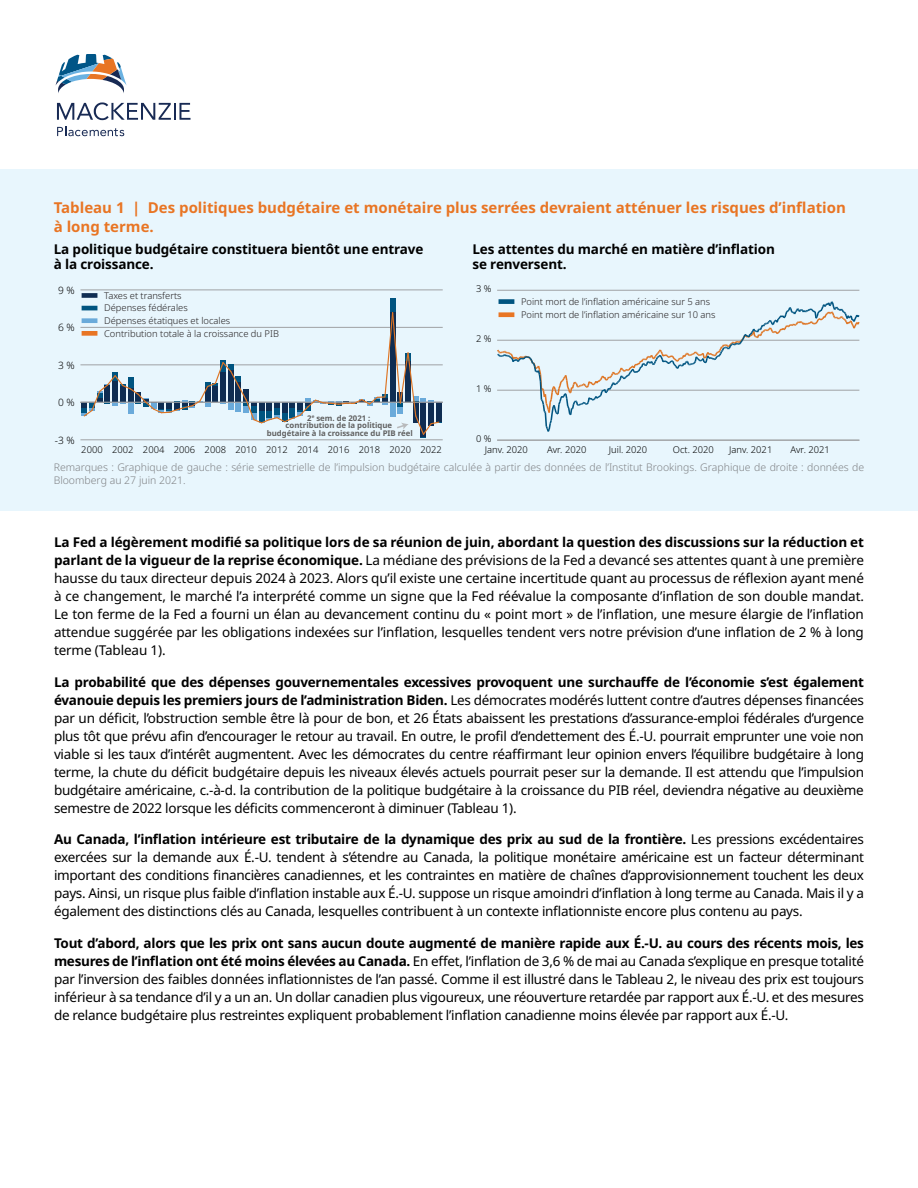
<style>
.page{position:relative;width:918px;height:1188px;background:#fff}
.page>*{position:absolute;margin:0;border:0;box-sizing:border-box;transform-origin:0 0}
.Graphs_title{font:700 15px/19.5px "Noto Sans";color:#e87524}
.Body{font:13.5px/18px "Noto Sans";letter-spacing:-.02em;color:#000;text-align:justify}
.Graphs_title-2{font:700 13.5px/15px "Noto Sans";letter-spacing:-.01em;color:#000}
.source{font:300 10.5px/13.5px "Noto Sans";color:#808285}
.t1{font:300 10.2px "Noto Sans";color:#010101}
.t2{font:300 9.3px/12.6px "Noto Sans";color:#231f20}
.t3{font:300 9.3px "Noto Sans";color:#000}
.t4{font:300 9.3px "Noto Sans";color:#010101}
.t5{font:700 7.8px/7.8px "Noto Sans";color:#606060;text-align:center}
.s1{font-weight:700}
</style>
<div class="page">
<svg style="left:56px;top:54px;width:71px;height:39px"></svg>
<svg style="left:57px;top:102px;width:134px;height:18px"></svg>
<svg style="left:57px;top:126px;width:67px;height:10px"></svg>
<div style="left:0;top:170px;width:918px;height:341px;background:#e8f6fd"></div>
<hr style="left:80px;top:440px;width:363px;height:1px;background:#9fa1a4">
<hr style="left:80px;top:365px;width:363px;height:1px;background:#9fa1a4">
<hr style="left:80px;top:327px;width:363px;height:1px;background:#9fa1a4">
<hr style="left:80px;top:290px;width:363px;height:1px;background:#9fa1a4">
<div style="left:390px;top:298px;width:5px;height:15px;background:#005480"></div>
<div style="left:82px;top:293px;width:15px;height:5px;background:#0f2d52"></div>
<hr style="left:82px;top:306px;width:15px;height:4px;background:#005480">
<hr style="left:80px;top:402px;width:363px;height:1px;background:#9fa1a4">
<svg style="left:82px;top:311px;width:360px;height:127px"></svg>
<div style="left:499px;top:299px;width:15px;height:5px;background:#3a7c9f"></div>
<hr style="left:497px;top:440px;width:362px;height:1px;background:#9fa1a4">
<hr style="left:497px;top:290px;width:362px;height:1px;background:#9fa1a4">
<svg style="left:497px;top:300px;width:363px;height:132px"></svg>
<p class="Graphs_title" style="left:54px;top:198px;width:794px">Tableau 1 | Des politiques budgétaire et monétaire plus serrées devraient atténuer les risques d’inflation à long terme.</p>
<p class="Graphs_title-2" style="left:54px;top:242px;width:371px">La politique budgétaire constituera bientôt une entrave à la croissance.</p>
<p class="t2" style="left:104px;top:289px;width:176px">Taxes et transferts<br>Dépenses fédérales<br>Dépenses étatiques et locales<br>Contribution totale à la croissance du PIB</p>
<p class="Graphs_title-2" style="left:472px;top:242px;width:304px">Les attentes du marché en matière d’inflation se renversent.</p>
<p class="t2" style="left:521px;top:295px;width:196px;line-height:13.2px">Point mort de l’inflation américaine sur 5 ans<br>Point mort de l’inflation américaine sur 10 ans</p>
<p class="t3" style="left:476px;top:282px;width:17px">3 %</p>
<p class="t1" style="left:58px;top:283px;width:18px">9 %</p>
<p class="t1" style="left:58px;top:320px;width:18px">6 %</p>
<p class="t3" style="left:476px;top:332px;width:17px">2 %</p>
<p class="t1" style="left:58px;top:358px;width:18px">3 %</p>
<p class="t1" style="left:58px;top:395px;width:18px">0 %</p>
<p class="t1" style="left:55px;top:433px;width:21px">-3 %</p>
<p class="t5" style="left:267px;top:414px;width:148px">2<sup>e</sup> sem. de 2021 :<br>contribution de la politique budgétaire à la croissance du PIB réel</p>
<p class="t3" style="left:476px;top:382px;width:17px">1 %</p>
<p class="t3" style="left:476px;top:432px;width:17px">0 %</p>
<p class="t4" style="left:81px;top:443px;width:362px">2000 2002 2004 2006 2008 2010 2012 2014 2016 2018 2020 2022</p>
<p class="t3" style="left:485px;top:443px;width:45px">Janv. 2020</p>
<p class="t3" style="left:547px;top:443px;width:41px">Avr. 2020</p>
<p class="t3" style="left:609px;top:443px;width:40px">Juil. 2020</p>
<p class="t3" style="left:673px;top:443px;width:42px">Oct. 2020</p>
<p class="t3" style="left:729px;top:443px;width:45px">Janv. 2021</p>
<p class="t3" style="left:791px;top:443px;width:41px">Avr. 2021</p>
<p class="source" style="left:54px;top:460px;width:812px">Remarques : Graphique de gauche : série semestrielle de l’impulsion budgétaire calculée à partir des données de l’Institut Brookings. Graphique de droite : données de<br>Bloomberg au 27 juin 2021.</p>
<p class="Body" style="left:54px;top:534px;width:812px"><span class="s1">La Fed a légèrement modifié sa politique lors de sa réunion de juin, abordant la question des discussions sur la réduction et parlant de la vigueur de la reprise économique.</span> La médiane des prévisions de la Fed a devancé ses attentes quant à une première hausse du taux directeur depuis 2024 à 2023. Alors qu’il existe une certaine incertitude quant au processus de réflexion ayant mené à ce changement, le marché l’a interprété comme un signe que la Fed réévalue la composante d’inflation de son double mandat.<br>Le ton ferme de la Fed a fourni un élan au devancement continu du « point mort » de l’inflation, une mesure élargie de l’inflation attendue suggérée par les obligations indexées sur l’inflation, lesquelles tendent vers notre prévision d’une inflation de 2 % à long terme (Tableau 1).</p>
<p class="Body" style="left:54px;top:673px;width:812px"><span class="s1">La probabilité que des dépenses gouvernementales excessives provoquent une surchauffe de l’économie s’est également évanouie depuis les premiers jours de l’administration Biden.</span> Les démocrates modérés luttent contre d’autres dépenses financées par un déficit, l’obstruction semble être là pour de bon, et 26 États abaissent les prestations d’assurance-emploi fédérales d’urgence plus tôt que prévu afin d’encourager le retour au travail. En outre, le profil d’endettement des É.-U. pourrait emprunter une voie non viable si les taux d’intérêt augmentent. Avec les démocrates du centre réaffirmant leur opinion envers l’équilibre budgétaire à long terme, la chute du déficit budgétaire depuis les niveaux élevés actuels pourrait peser sur la demande. Il est attendu que l’impulsion budgétaire américaine, c.-à-d. la contribution de la politique budgétaire à la croissance du PIB réel, deviendra négative au deuxième semestre de 2022 lorsque les déficits commenceront à diminuer (Tableau 1).</p>
<p class="Body" style="left:54px;top:831px;width:812px"><span class="s1">Au Canada, l’inflation intérieure est tributaire de la dynamique des prix au sud de la frontière.</span> Les pressions excédentaires exercées sur la demande aux É.-U. tendent à s’étendre au Canada, la politique monétaire américaine est un facteur déterminant important des conditions financières canadiennes, et les contraintes en matière de chaînes d’approvisionnement touchent les deux pays. Ainsi, un risque plus faible d’inflation instable aux É.-U. suppose un risque amoindri d’inflation à long terme au Canada. Mais il y a également des distinctions clés au Canada, lesquelles contribuent à un contexte inflationniste encore plus contenu au pays.</p>
<p class="Body" style="left:54px;top:934px;width:812px"><span class="s1">Tout d’abord, alors que les prix ont sans aucun doute augmenté de manière rapide aux É.-U. au cours des récents mois, les mesures de l’inflation ont été moins élevées au Canada.</span> En effet, l’inflation de 3,6 % de mai au Canada s’explique en presque totalité par l’inversion des faibles données inflationnistes de l’an passé. Comme il est illustré dans le Tableau 2, le niveau des prix est toujours inférieur à sa tendance d’il y a un an. Un dollar canadien plus vigoureux, une réouverture retardée par rapport aux É.-U. et des mesures de relance budgétaire plus restreintes expliquent probablement l’inflation canadienne moins élevée par rapport aux É.-U.</p>
</div>
